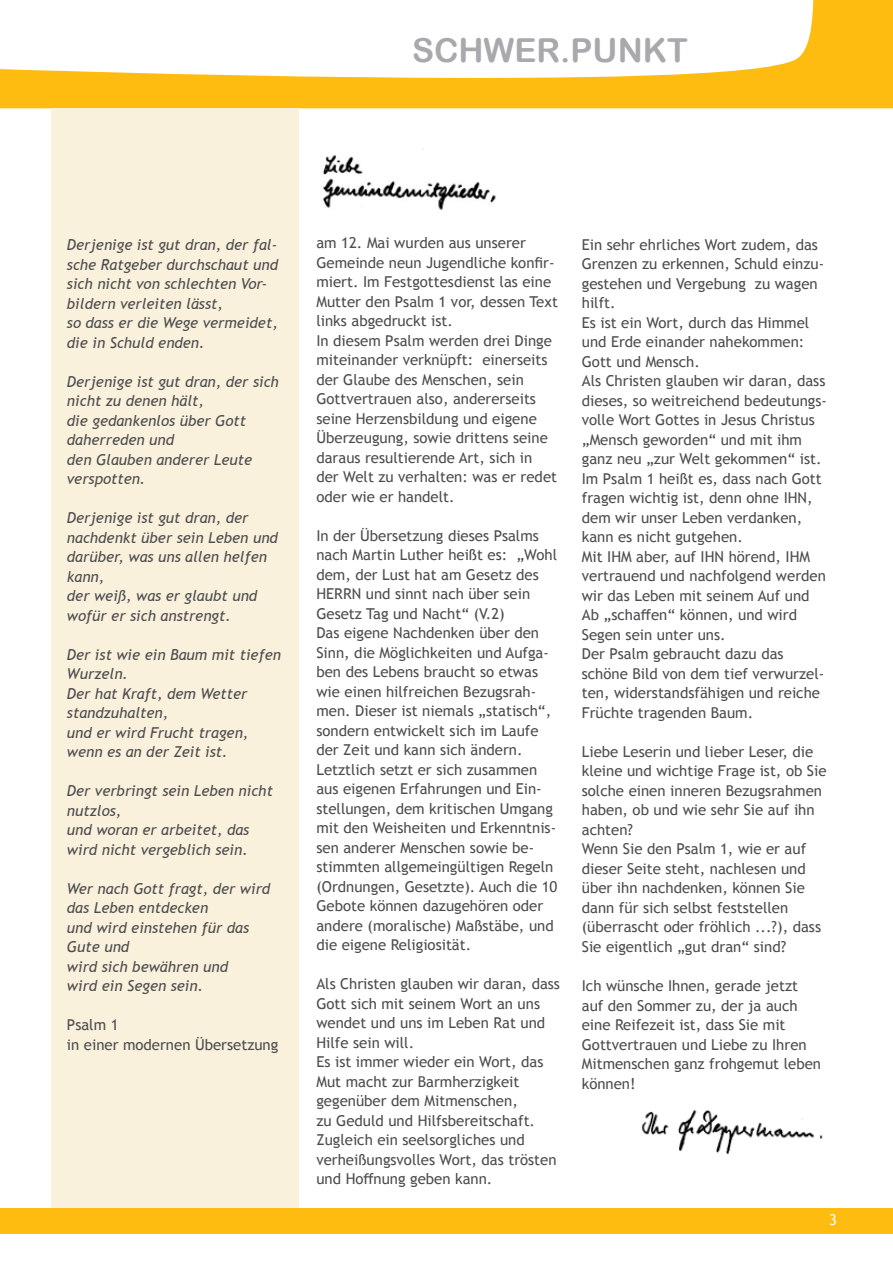
<style>
.page{position:relative;width:893px;height:1263px;background:#fff}
.page>*{position:absolute;margin:0;border:0;box-sizing:border-box;transform-origin:0 0}
.t1{font:33px "Arial Rounded MT Bold";color:#a7a9ac}
.t2{font:15px/19.5px "Trebuchet MS";color:#4d4d4f}
.t3{font:italic 15px/19.5px "Trebuchet MS";color:#4d4d4f}
.t4{font:15px "Trebuchet MS";color:#fff}
</style>
<div class="page">
<svg style="left:0;top:0;width:893px;height:108px"></svg>
<div style="left:0;top:1208px;width:893px;height:26px;background:#febc11"></div>
<div style="left:51px;top:108px;width:247px;height:1100px;background:#faf1dc"></div>
<img style="left:322px;top:149px;width:174px;height:61px">
<img style="left:641px;top:1109px;width:182px;height:46px">
<h1 class="t1" style="left:412px;top:30px;width:277px">SCHWER.PUNKT</h1>
<p class="t3" style="left:67px;top:235px;width:213px">Derjenige ist gut dran, der fal&shy;sche Ratgeber durchschaut und sich nicht von schlechten Vor&shy;bildern verleiten lässt,<br>so dass er die Wege vermeidet, die in Schuld enden.</p>
<p class="t3" style="left:67px;top:372px;width:213px">Derjenige ist gut dran, der sich nicht zu denen hält,<br>die gedankenlos über Gott daherreden und<br>den Glauben anderer Leute verspotten.</p>
<p class="t3" style="left:67px;top:508px;width:212px">Derjenige ist gut dran, der nachdenkt über sein Leben und darüber, was uns allen helfen kann,<br>der weiß, was er glaubt und wofür er sich anstrengt.</p>
<p class="t3" style="left:67px;top:645px;width:215px">Der ist wie ein Baum mit tiefen<br>Wurzeln.<br>Der hat Kraft, dem Wetter standzuhalten,<br>und er wird Frucht tragen, wenn es an der Zeit ist.</p>
<p class="t3" style="left:67px;top:781px;width:207px">Der verbringt sein Leben nicht nutzlos,<br>und woran er arbeitet, das wird nicht vergeblich sein.</p>
<p class="t3" style="left:67px;top:879px;width:205px">Wer nach Gott fragt, der wird das Leben entdecken<br>und wird einstehen für das<br>Gute und<br>wird sich bewähren und<br>wird ein Segen sein.</p>
<p class="t2" style="left:67px;top:1015px;width:213px">Psalm 1<br>in einer modernen Übersetzung</p>
<p class="t2" style="left:316px;top:233px;width:243px">am 12. Mai wurden aus unserer<br>Gemeinde neun Jugendliche konfir&shy;miert. Im Festgottesdienst las eine<br>Mutter den Psalm 1 vor, dessen Text links abgedruckt ist.<br>In diesem Psalm werden drei Dinge miteinander verknüpft: einerseits der Glaube des Menschen, sein<br>Gottvertrauen also, andererseits seine Herzensbildung und eigene<br>Überzeugung, sowie drittens seine daraus resultierende Art, sich in der Welt zu verhalten: was er redet oder wie er handelt.</p>
<p class="t2" style="left:316px;top:526px;width:243px">In der Übersetzung dieses Psalms nach Martin Luther heißt es: „Wohl dem, der Lust hat am Gesetz des<br>HERRN und sinnt nach über sein<br>Gesetz Tag und Nacht“ (V.2)<br>Das eigene Nachdenken über den<br>Sinn, die Möglichkeiten und Aufga&shy;ben des Lebens braucht so etwas wie einen hilfreichen Bezugsrah&shy;men. Dieser ist niemals „statisch“, sondern entwickelt sich im Laufe der Zeit und kann sich ändern.<br>Letztlich setzt er sich zusammen aus eigenen Erfahrungen und Ein&shy;stellungen, dem kritischen Umgang mit den Weisheiten und Erkenntnis&shy;sen anderer Menschen sowie be&shy;stimmten allgemeingültigen Regeln (Ordnungen, Gesetzte). Auch die 10<br>Gebote können dazugehören oder andere (moralische) Maßstäbe, und die eigene Religiosität.</p>
<p class="t2" style="left:316px;top:974px;width:245px">Als Christen glauben wir daran, dass<br>Gott sich mit seinem Wort an uns wendet und uns im Leben Rat und<br>Hilfe sein will.<br>Es ist immer wieder ein Wort, das<br>Mut macht zur Barmherzigkeit gegenüber dem Mitmenschen,<br>zu Geduld und Hilfsbereitschaft.<br>Zugleich ein seelsorgliches und verheißungsvolles Wort, das trösten und Hoffnung geben kann.</p>
<p class="t2" style="left:582px;top:235px;width:247px">Ein sehr ehrliches Wort zudem, das<br>Grenzen zu erkennen, Schuld einzu&shy;gestehen und Vergebung zu wagen hilft.<br>Es ist ein Wort, durch das Himmel und Erde einander nahekommen:<br>Gott und Mensch.<br>Als Christen glauben wir daran, dass dieses, so weitreichend bedeutungs&shy;volle Wort Gottes in Jesus Christus „Mensch geworden“ und mit ihm ganz neu „zur Welt gekommen“ ist.<br>Im Psalm 1 heißt es, dass nach Gott fragen wichtig ist, denn ohne IHN, dem wir unser Leben verdanken, kann es nicht gutgehen.<br>Mit IHM aber, auf IHN hörend, IHM vertrauend und nachfolgend werden wir das Leben mit seinem Auf und<br>Ab „schaffen“ können, und wird<br>Segen sein unter uns.<br>Der Psalm gebraucht dazu das schöne Bild von dem tief verwurzel&shy;ten, widerstandsfähigen und reiche<br>Früchte tragenden Baum.</p>
<p class="t2" style="left:582px;top:742px;width:246px">Liebe Leserin und lieber Leser, die kleine und wichtige Frage ist, ob Sie solche einen inneren Bezugsrahmen haben, ob und wie sehr Sie auf ihn achten?<br>Wenn Sie den Psalm 1, wie er auf dieser Seite steht, nachlesen und über ihn nachdenken, können Sie dann für sich selbst feststellen (überrascht oder fröhlich ...?), dass<br>Sie eigentlich „gut dran“ sind?</p>
<p class="t2" style="left:582px;top:976px;width:241px">Ich wünsche Ihnen, gerade jetzt auf den Sommer zu, der ja auch eine Reifezeit ist, dass Sie mit<br>Gottvertrauen und Liebe zu Ihren<br>Mitmenschen ganz frohgemut leben können!</p>
<p class="t4" style="left:829px;top:1211px;width:9px">3</p>
</div>
